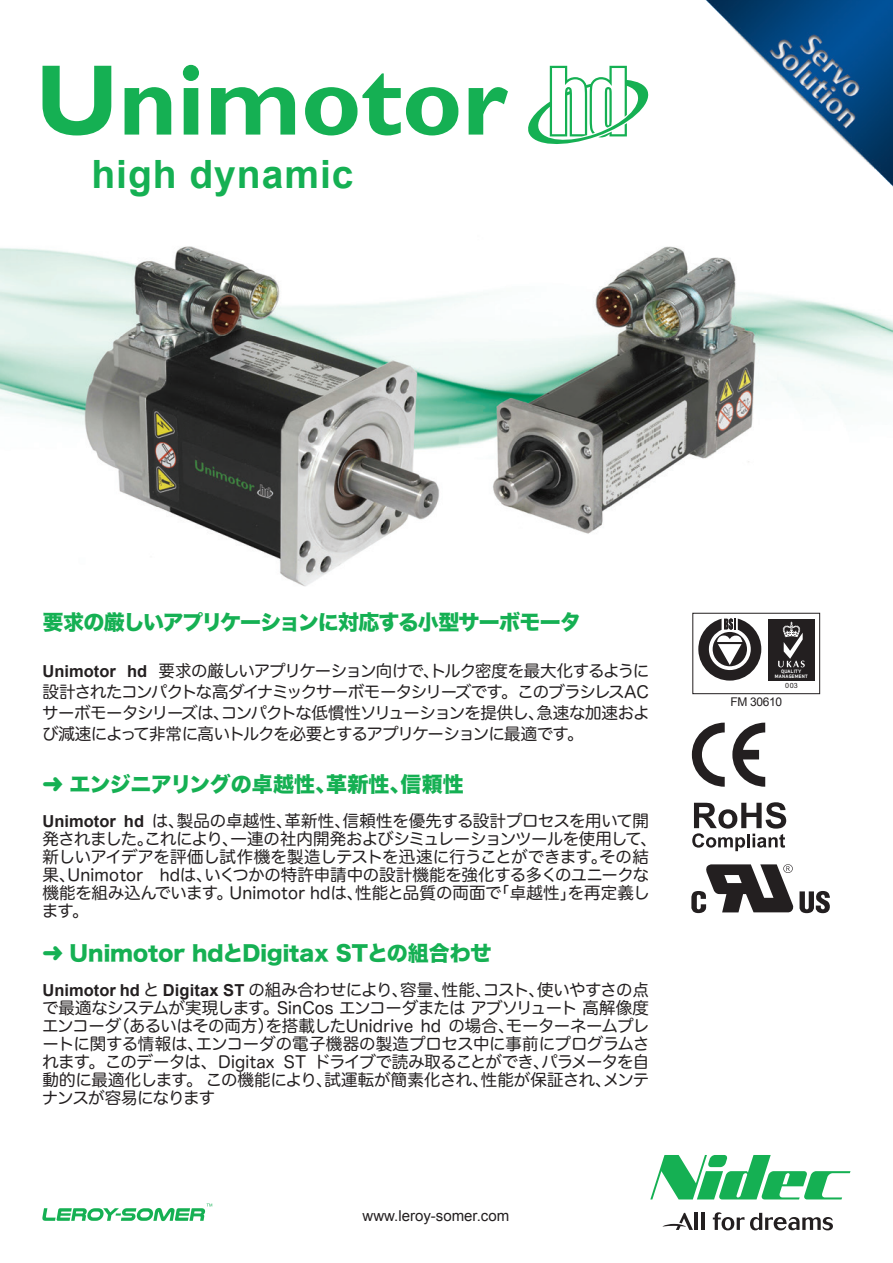
<style>
.page{position:relative;width:893px;height:1263px;background:#fff}
.page>*{position:absolute;margin:0;border:0;box-sizing:border-box;transform-origin:0 0}
.t1{font:700 39px "Arial";letter-spacing:.025em;color:#15b053}
.t2{font:21px "Hira Kaku Std W8";color:#15b053}
.t3{font:21px "Hira Kaku Std W8";letter-spacing:-.045em;color:#15b053}
.t4{font:16.5px/18px "Hira Maru Pro W4";letter-spacing:-.025em;color:#231f20;text-align:justify}
.t5{font:15px "Arial";color:#231f20}
.t6{font:12px "Arial";letter-spacing:-.03em;color:#231f20}
.t7{font:7.2px "Arial SFMT";color:#231f20}
.t8{font:4.5px/4.7px "Apex Sans Bold C";letter-spacing:.05em;color:#fff;text-align:center}
.s1{font-family:"Arial";font-weight:700}
</style>
<div class="page">
<img style="left:0;top:246px;width:893px;height:431px">
<svg style="left:692px;top:723px;width:33px;height:64px"></svg>
<svg style="left:732px;top:723px;width:33px;height:64px"></svg>
<svg style="left:692px;top:802px;width:94px;height:49px"></svg>
<div style="left:768px;top:619px;width:46px;height:62px;background:#231f20"></div>
<svg style="left:698px;top:618px;width:63px;height:63px"></svg>
<svg style="left:778px;top:622px;width:27px;height:46px"></svg>
<div style="left:692px;top:613px;width:128px;height:81px;border:1px solid #231f20"></div>
<svg style="left:43px;top:66px;width:68px;height:69px"></svg>
<svg style="left:125px;top:87px;width:46px;height:48px"></svg>
<svg style="left:183px;top:65px;width:16px;height:70px"></svg>
<svg style="left:211px;top:87px;width:84px;height:48px"></svg>
<svg style="left:305px;top:73px;width:153px;height:62px"></svg>
<svg style="left:469px;top:87px;width:39px;height:48px"></svg>
<svg style="left:528px;top:66px;width:121px;height:78px"></svg>
<svg style="left:691px;top:864px;width:139px;height:49px"></svg>
<svg style="left:42px;top:1203px;width:170px;height:18px"></svg>
<svg style="left:650px;top:1155px;width:200px;height:44px"></svg>
<svg style="left:713px;top:1212px;width:31px;height:18px"></svg>
<svg style="left:750px;top:1213px;width:83px;height:17px"></svg>
<hr style="left:695px;top:1213px;width:3px;height:17px;background:#231f20">
<hr style="left:701px;top:1213px;width:4px;height:17px;background:#231f20">
<svg style="left:662px;top:1213px;width:31px;height:17px"></svg>
<img style="left:705px;top:0;width:188px;height:187px">
<h1 class="t1" style="left:91px;top:149px;width:264px">high dynamic</h1>
<p class="t3" style="left:43px;top:611px;width:540px">要求の厳しいアプリケーションに対応する小型サーボモータ</p>
<p class="t4" style="left:42px;top:659px;width:609px;line-height:21px"><span class="s1">Unimotor hd</span> 要求の厳しいアプリケーション向けで、トルク密度を最大化するように設計されたコンパクトな高ダイナミックサーボモータシリーズです。このブラシレスACサーボモータシリーズは、コンパクトな低慣性ソリューションを提供し、急速な加速および減速によって非常に高いトルクを必要とするアプリケーションに最適です。</p>
<p class="t2" style="left:43px;top:773px;width:423px">➜ エンジニアリングの卓越性、革新性、信頼性</p>
<p class="t4" style="left:42px;top:811px;width:617px;text-align:left"><span class="s1">Unimotor hd</span> は、製品の卓越性、革新性、信頼性を優先する設計プロセスを用いて開発されました。これにより、一連の社内開発およびシミュレーションツールを使用して、新しいアイデアを評価し試作機を製造しテストを迅速に行うことができます。その結果、Unimotor hdは、いくつかの特許申請中の設計機能を強化する多くのユニークな機能を組み込んでいます。Unimotor hdは、性能と品質の両面で「卓越性」を再定義します。</p>
<p class="t2" style="left:43px;top:942px;width:450px">➜ Unimotor hdとDigitax STとの組合わせ</p>
<p class="t4" style="left:42px;top:980px;width:609px"><span class="s1">Unimotor hd</span> と <span class="s1">Digitax ST</span> の組み合わせにより、容量、性能、コスト、使いやすさの点で最適なシステムが実現します。SinCos エンコーダまたは アブソリュート 高解像度エンコーダ（あるいはその両方）を搭載したUnidrive hd の場合、モーターネームプレートに関する情報は、エンコーダの電子機器の製造プロセス中に事前にプログラムされます。このデータは、Digitax ST ドライブで読み取ることができ、パラメータを自動的に最適化します。 この機能により、試運転が簡素化され、性能が保証され、メンテナンスが容易になります</p>
<p class="t5" style="left:362px;top:1205px;width:148px">www.leroy-somer.com</p>
<p class="t8" style="left:775px;top:669px;width:35px">QUALITY<br>MANAGEMENT</p>
<p class="t7" style="left:785px;top:681px;width:14px">003</p>
<p class="t6" style="left:730px;top:694px;width:53px">FM 30610</p>
</div>
